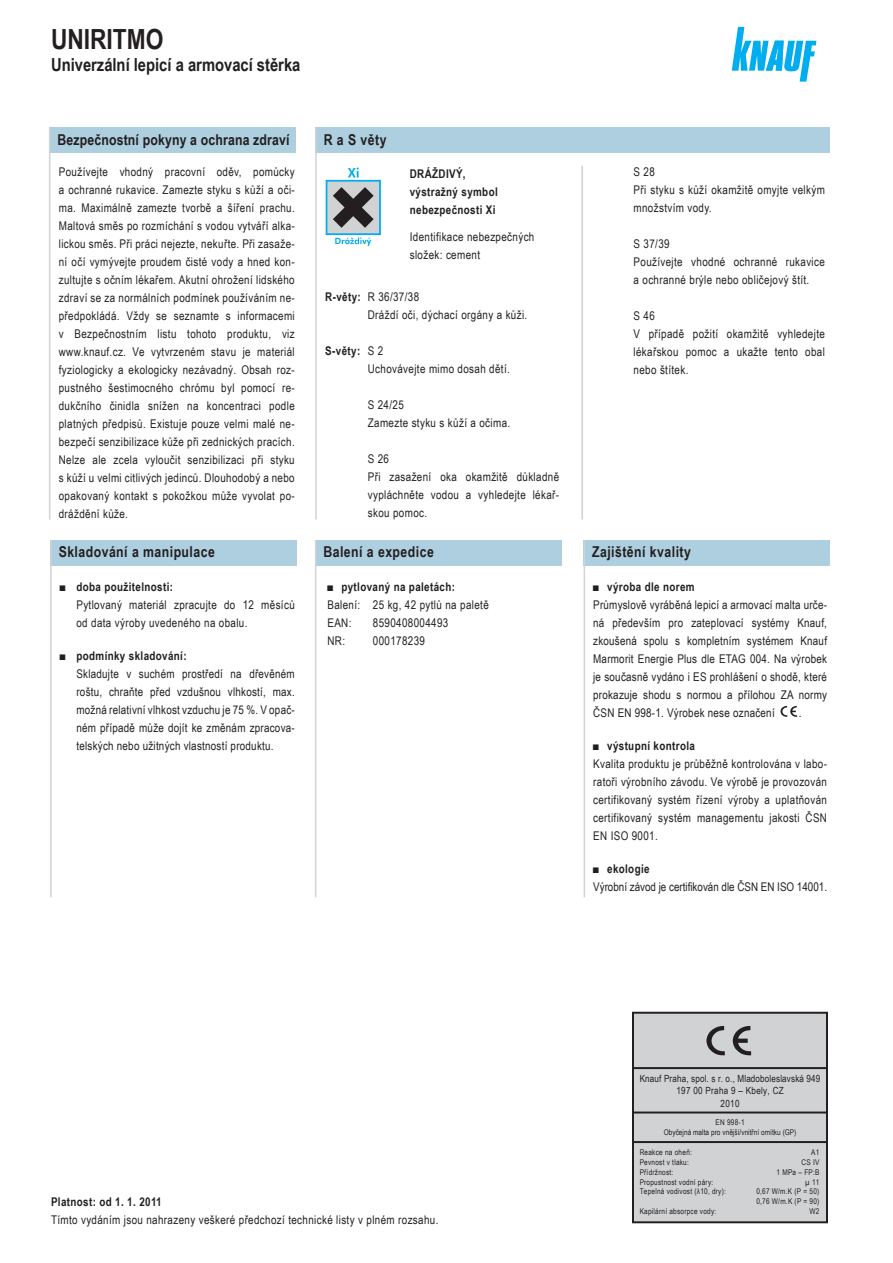
<style>
.page{position:relative;width:893px;height:1263px;background:#fff}
.page>*{position:absolute;margin:0;border:0;box-sizing:border-box;transform-origin:0 0}
.t1{font:700 27.75px "Arial Narrow";color:#231f20}
.t2{font:700 18px "Arial Narrow";color:#231f20}
.t3{font:700 15px "Arial Narrow";letter-spacing:.03em;color:#231f20}
.t4{font:700 15px "Arial Narrow";letter-spacing:.01em;color:#231f20}
.t5{font:12px/18px "Arial Narrow";letter-spacing:.03em;color:#231f20}
.t6{font:700 12px/18px "Arial Narrow";letter-spacing:.03em;color:#231f20}
.t7{font:12px "Arial Narrow";color:#231f20}
.t8{font:9.9px/12.3px "Arial Narrow";letter-spacing:.015em;color:#231f20;text-align:center}
.t9{font:7.95px/9.9px "Arial Narrow";letter-spacing:.03em;color:#231f20}
.t10{font:7.95px/9.9px "Arial Narrow";letter-spacing:.005em;color:#231f20;text-align:center}
.s1{color:#fff}
.s2{font-weight:700}
</style>
<div class="page">
<div style="left:50px;top:540px;width:247px;height:26px;background:#aecfe0"></div>
<div style="left:315px;top:540px;width:247px;height:26px;background:#aecfe0"></div>
<div style="left:584px;top:540px;width:246px;height:26px;background:#aecfe0"></div>
<hr style="left:584px;top:540px;width:1px;height:357px;background:#d1d2d4">
<hr style="left:315px;top:540px;width:1px;height:357px;background:#d1d2d4">
<hr style="left:50px;top:540px;width:2px;height:357px;background:#d1d2d4">
<svg style="left:732px;top:27px;width:84px;height:55px"></svg>
<div style="left:49px;top:128px;width:247px;height:25px;background:#aecfe0"></div>
<div style="left:315px;top:128px;width:514px;height:25px;background:#aecfe0"></div>
<hr style="left:581px;top:166px;width:2px;height:353px;background:#d1d2d4">
<hr style="left:315px;top:128px;width:2px;height:391px;background:#d1d2d4">
<hr style="left:49px;top:128px;width:1px;height:391px;background:#d1d2d4">
<svg style="left:326px;top:167px;width:55px;height:79px"></svg>
<div style="left:633px;top:1013px;width:194px;height:209px;background:#d1d2d4"></div>
<div style="left:632px;top:1012px;width:196px;height:211px;border:2px solid #231f20"></div>
<svg style="left:706px;top:1026px;width:45px;height:30px"></svg>
<hr style="left:633px;top:1141px;width:194px;height:2px;background:#231f20">
<hr style="left:633px;top:1111px;width:195px;height:2px;background:#231f20">
<hr style="left:633px;top:1067px;width:194px;height:2px;background:#231f20">
<svg style="left:780px;top:706px;width:17px;height:11px"></svg>
<h1 class="t1" style="left:51px;top:18px;width:114px">UNIRITMO</h1>
<h2 class="t2" style="left:51px;top:51px;width:251px">Univerzální lepicí a armovací stěrka</h2>
<p class="t4" style="left:57px;top:128px;width:234px">Bezpečnostní pokyny a ochrana zdraví</p>
<p class="t5" style="left:59px;top:162px;width:237px;text-align:justify">Používejte vhodný pracovní oděv, pomůcky a ochranné rukavice. Zamezte styku s kůží a oči&shy;ma. Maximálně zamezte tvorbě a šíření prachu.<br>Maltová směs po rozmíchání s vodou vytváří alka&shy;lickou směs. Při práci nejezte, nekuřte. Při zasaže&shy;ní očí vymývejte proudem čisté vody a hned kon&shy;zultujte s očním lékařem. Akutní ohrožení lidského zdraví se za normálních podmínek používáním ne&shy;předpokládá. Vždy se seznamte s informacemi v Bezpečnostním listu tohoto produktu, viz www.knauf.cz. Ve vytvrzeném stavu je materiál fyziologicky a ekologicky nezávadný. Obsah roz&shy;pustného šestimocného chrómu byl pomocí re&shy;dukčního činidla snížen na koncentraci podle platných předpisů. Existuje pouze velmi malé ne&shy;bezpečí senzibilizace kůže při zednických pracích.<br>Nelze ale zcela vyloučit senzibilizaci při styku s kůží u velmi citlivých jedinců. Dlouhodobý a nebo opakovaný kontakt s pokožkou může vyvolat po&shy;dráždění kůže.</p>
<p class="t3" style="left:59px;top:541px;width:158px">Skladování a manipulace</p>
<p class="t6" style="left:60px;top:577px;width:115px">■ doba použitelnosti:</p>
<p class="t5" style="left:76px;top:595px;width:220px">Pytlovaný materiál zpracujte do 12 měsíců od data výroby uvedeného na obalu.</p>
<p class="t6" style="left:60px;top:646px;width:128px">■ podmínky skladování:</p>
<p class="t5" style="left:76px;top:664px;width:220px;text-align:justify;text-indent:-16px"><span class="s1">■</span> Skladujte v suchém prostředí na dřevěném roštu, chraňte před vzdušnou vlhkostí, max. možná relativní vlhkost vzduchu je 75 %. V opač&shy;ném případě může dojít ke změnám zpracova&shy;telských nebo užitných vlastností produktu.</p>
<p class="t3" style="left:324px;top:128px;width:64px">R a S věty</p>
<p class="t6" style="left:410px;top:165px;width:89px">DRÁŽDIVÝ, výstražný symbol nebezpečnosti Xi</p>
<p class="t5" style="left:410px;top:228px;width:126px">Identifikace nebezpečných složek: cement</p>
<p class="t5" style="left:368px;top:288px;width:161px;text-indent:-43px"><span class="s2">R-věty:</span> R 36/37/38<br>Dráždí oči, dýchací orgány a kůži.</p>
<p class="t5" style="left:368px;top:342px;width:144px;text-indent:-42px"><span class="s2">S-věty:</span> S 2<br>Uchovávejte mimo dosah dětí.</p>
<p class="t5" style="left:368px;top:396px;width:144px">S 24/25<br>Zamezte styku s kůží a očima.</p>
<p class="t5" style="left:368px;top:450px;width:193px">S 26<br>Při zasažení oka okamžitě důkladně vypláchněte vodou a vyhledejte lékař-- skou pomoc.</p>
<p class="t3" style="left:323px;top:541px;width:112px">Balení a expedice</p>
<p class="t6" style="left:327px;top:577px;width:129px">■ pytlovaný na paletách:</p>
<p class="t5" style="left:327px;top:595px;width:163px">Balení: 25 kg, 42 pytlů na paletě<br>EAN:</p>
<p class="t5" style="left:373px;top:613px;width:77px">8590408004493</p>
<p class="t5" style="left:327px;top:631px;width:19px">NR:</p>
<p class="t5" style="left:373px;top:631px;width:54px">000178239</p>
<p class="t5" style="left:634px;top:162px;width:193px">S 28<br>Při styku s kůží okamžitě omyjte velkým množstvím vody.</p>
<p class="t5" style="left:634px;top:234px;width:193px">S 37/39<br>Používejte vhodné ochranné rukavice a ochranné brýle nebo obličejový štít.</p>
<p class="t5" style="left:634px;top:306px;width:193px">S 46<br>V případě požití okamžitě vyhledejte lékařskou pomoc a ukažte tento obal nebo štítek.</p>
<p class="t3" style="left:592px;top:541px;width:100px">Zajištění kvality</p>
<p class="t6" style="left:593px;top:577px;width:103px">■ výroba dle norem</p>
<p class="t5" style="left:593px;top:595px;width:235px;text-align:justify">Průmyslově vyráběná lepicí a armovací malta urče&shy;ná především pro zateplovací systémy Knauf, zkoušená spolu s kompletním systémem Knauf Marmorit Energie Plus dle ETAG 004. Na výrobek je současně vydáno i ES prohlášení o shodě, které prokazuje shodu s normou a přílohou ZA normy ČSN EN 998-1. Výrobek nese označení</p>
<p class="t5" style="left:799px;top:703px;width:4px">.</p>
<p class="t6" style="left:593px;top:736px;width:103px">■ výstupní kontrola</p>
<p class="t5" style="left:593px;top:754px;width:235px;text-align:justify">Kvalita produktu je průběžně kontrolována v labo&shy;ratoři výrobního závodu. Ve výrobě je provozován certifikovaný systém řízení výroby a uplatňován certifikovaný systém managementu jakosti ČSN EN ISO 9001.</p>
<p class="t6" style="left:593px;top:859px;width:58px">■ ekologie</p>
<p class="t7" style="left:593px;top:878px;width:235px">Výrobní závod je certifikován dle ČSN EN ISO 14001.</p>
<p class="t6" style="left:51px;top:1192px;width:112px">Platnost: od 1. 1. 2011</p>
<p class="t5" style="left:51px;top:1210px;width:389px">Tímto vydáním jsou nahrazeny veškeré předchozí technické listy v plném rozsahu.</p>
<p class="t8" style="left:640px;top:1072px;width:182px">Knauf Praha, spol. s r. o., Mladoboleslavská 949<br>197 00 Praha 9 – Kbely, CZ<br>2010</p>
<p class="t10" style="left:664px;top:1117px;width:134px">EN 998-1<br>Obyčejná malta pro vnější/vnitřní omítku (GP)</p>
<p class="t9" style="left:640px;top:1147px;width:54px">Reakce na oheň:</p>
<p class="t9" style="left:811px;top:1147px;width:10px">A1</p>
<p class="t9" style="left:640px;top:1157px;width:51px">Pevnost v tlaku:</p>
<p class="t9" style="left:802px;top:1157px;width:19px">CS IV</p>
<p class="t9" style="left:640px;top:1166px;width:35px">Přídržnost:</p>
<p class="t9" style="left:776px;top:1166px;width:44px">1 MPa – FP:B</p>
<p class="t9" style="left:640px;top:1176px;width:75px">Propustnost vodní páry:</p>
<p class="t9" style="left:805px;top:1176px;width:16px">µ 11</p>
<p class="t9" style="left:640px;top:1186px;width:88px">Tepelná vodivost (λ10, dry):</p>
<p class="t9" style="left:756px;top:1186px;width:65px">0,67 W/m.K (P = 50)<br>0,76 W/m.K (P = 90)</p>
<p class="t9" style="left:640px;top:1206px;width:78px">Kapilární absorpce vody:</p>
<p class="t9" style="left:809px;top:1206px;width:11px">W2</p>
</div>
